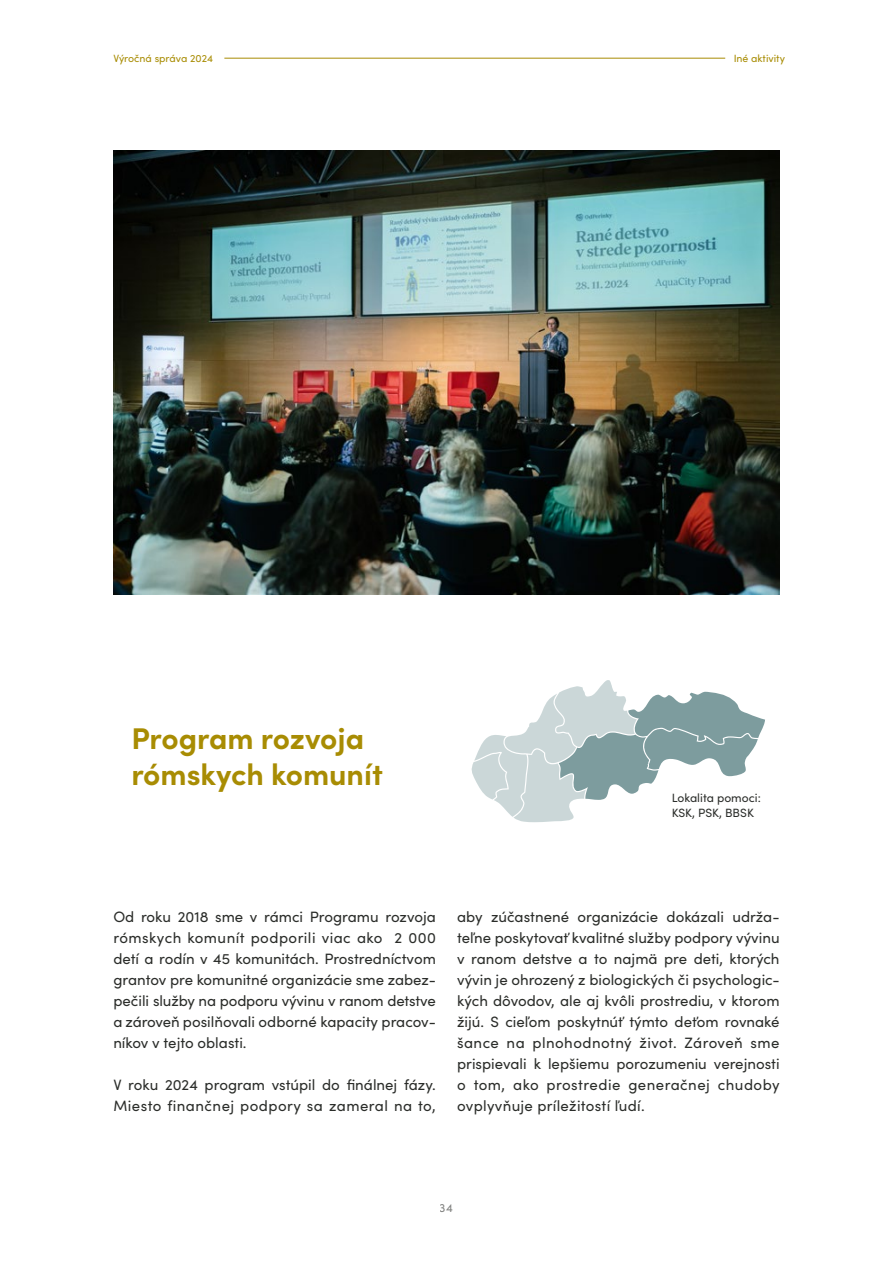
<style>
.page{position:relative;width:893px;height:1263px;background:#fff}
.page>*{position:absolute;margin:0;border:0;box-sizing:border-box;transform-origin:0 0}
.t1{font:700 30px/36px "Sofia Pro";color:#a88c03}
.t2{font:15px/21px "Sofia Pro";letter-spacing:.01em;color:#2b2d2a;text-align:justify}
.t3{font:12px/15px "Sofia Pro";color:#2b2d2a}
.t4{font:10.5px "Sofia Pro";color:#a88c03}
</style>
<div class="page">
<hr style="left:224px;top:58px;width:501px;height:1px;background:#a88c03">
<img style="left:113px;top:150px;width:667px;height:444px">
<svg style="left:471px;top:680px;width:294px;height:142px"></svg>
<p class="t4" style="left:113px;top:50px;width:101px">Výročná správa 2024</p>
<p class="t4" style="left:734px;top:50px;width:53px">Iné aktivity</p>
<h1 class="t1" style="left:131px;top:718px;width:253px">Program rozvoja rómskych komunít</h1>
<p class="t3" style="left:672px;top:789px;width:91px">Lokalita pomoci:<br>KSK, PSK, BBSK</p>
<p class="t2" style="left:113px;top:905px;width:324px">Od roku 2018 sme v rámci Programu rozvoja rómskych komunít podporili viac ako 2 000 detí a rodín v 45 komunitách. Prostredníctvom grantov pre komunitné organizácie sme zabez&shy;pečili služby na podporu vývinu v ranom detstve a zároveň posilňovali odborné kapacity pracov&shy;níkov v tejto oblasti.</p>
<p class="t2" style="left:113px;top:1073px;width:324px">V roku 2024 program vstúpil do finálnej fázy.<br>Miesto finančnej podpory sa zameral na to,</p>
<p class="t2" style="left:457px;top:905px;width:324px">aby zúčastnené organizácie dokázali udrža&shy;teľne poskytovať kvalitné služby podpory vývinu v ranom detstve a to najmä pre deti, ktorých vývin je ohrozený z biologických či psychologic&shy;kých dôvodov, ale aj kvôli prostrediu, v ktorom žijú. S cieľom poskytnúť týmto deťom rovnaké šance na plnohodnotný život. Zároveň sme prispievali k lepšiemu porozumeniu verejnosti o tom, ako prostredie generačnej chudoby ovplyvňuje príležitostí ľudí.</p>
<p class="t3" style="left:440px;top:1200px;width:15px">34</p>
</div>
